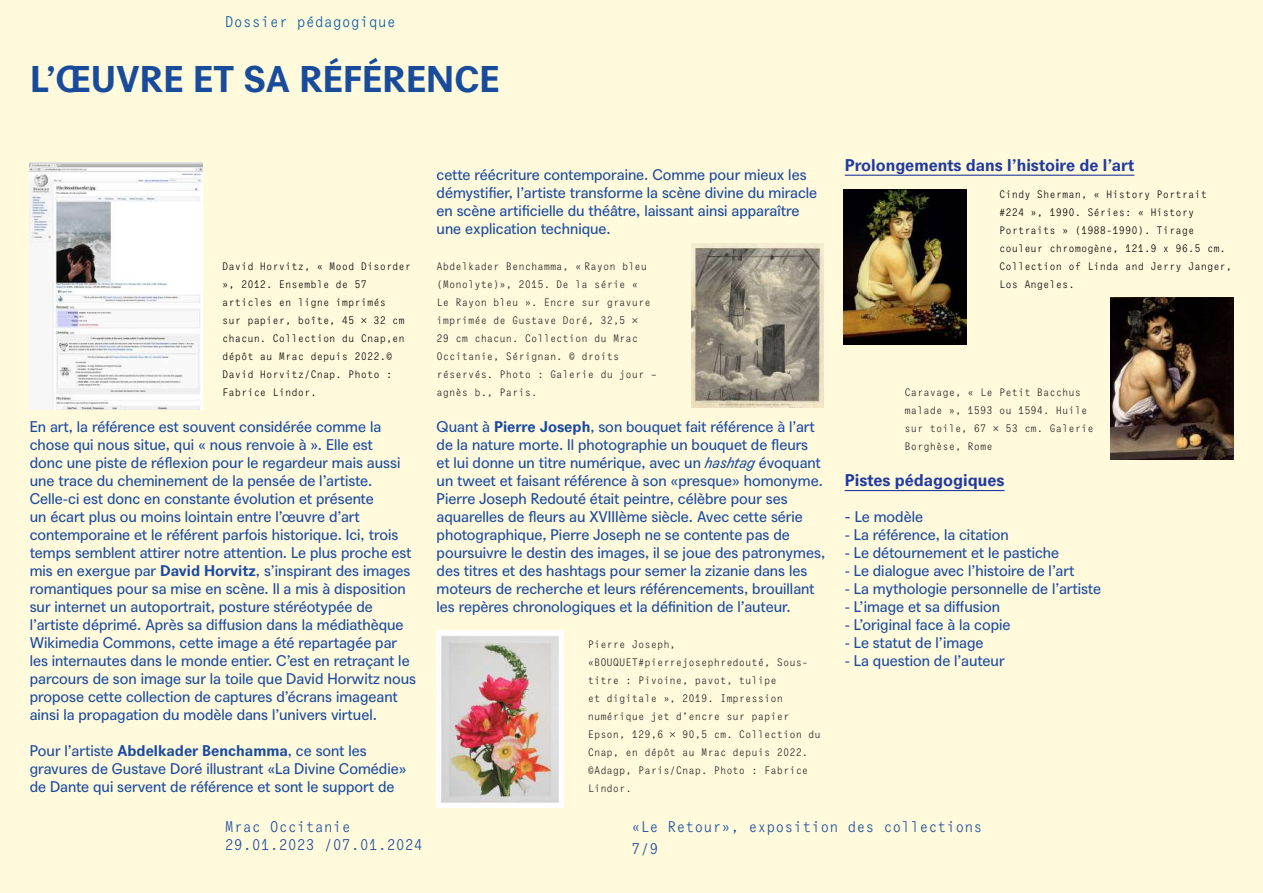
<style>
.page{position:relative;width:1263px;height:893px;background:#fffadc}
.page>*{position:absolute;margin:0;border:0;box-sizing:border-box;transform-origin:0 0}
.t1{font:700 36px "Agipo";color:#194b9b}
.t2{font:700 16.5px "Agipo";color:#213aa0}
.t3{font:15px/18px "Agipo";color:#1b4ba0}
.t4{font:15px/21.6px "Agipo Mono";color:#194b9b}
.t5{font:15px "Agipo Mono";color:#0057a4}
.t6{font:10.5px/18px "Agipo Mono";color:#231f20}
.t7{font:10.5px/18px "Agipo Mono";color:#000001}
.s1{font-weight:700}
.s2{font-style:italic}
.s3{font-size:16.5px;color:#213aa0}
</style>
<div class="page">
<hr style="left:845px;top:175px;width:289px;height:1px;background:#213aa0">
<hr style="left:845px;top:490px;width:159px;height:1px;background:#213aa0">
<img style="left:30px;top:162px;width:172px;height:248px">
<img style="left:437px;top:631px;width:127px;height:177px">
<img style="left:692px;top:243px;width:132px;height:165px">
<img style="left:843px;top:189px;width:123px;height:155px">
<img style="left:1110px;top:297px;width:123px;height:162px">
<p class="t5" style="left:225px;top:10px;width:173px">Dossier pédagogique</p>
<h1 class="t1" style="left:30px;top:51px;width:471px">L’ŒUVRE ET SA RÉFÉRENCE</h1>
<p class="t7" style="left:222px;top:256px;width:191px">David Horvitz, « Mood Disorder », 2012. Ensemble de 57 articles en ligne imprimés<br>sur papier, boîte, 45 × 32 cm chacun. Collection du Cnap,en dépôt au Mrac depuis 2022.©<br>David Horvitz/Cnap. Photo :<br>Fabrice Lindor.</p>
<p class="t3" style="left:30px;top:416px;width:388px">En art, la référence est souvent considérée comme la chose qui nous situe, qui « nous renvoie à ». Elle est<br>donc une piste de réflexion pour le regardeur mais aussi une trace du cheminement de la pensée de l’artiste.<br>Celle-ci est donc en constante évolution et présente<br>un écart plus ou moins lointain entre l’œuvre d’art contemporaine et le référent parfois historique. Ici, trois temps semblent attirer notre attention. Le plus proche est mis en exergue par <span class="s1">David Horvitz</span>, s’inspirant des images romantiques pour sa mise en scène. Il a mis à disposition sur internet un autoportrait, posture stéréotypée de l’artiste déprimé. Après sa diffusion dans la médiathèque Wikimedia Commons, cette image a été repartagée par les internautes dans le monde entier. C’est en retraçant le parcours de son image sur la toile que David Horwitz nous propose cette collection de captures d’écrans imageant ainsi la propagation du modèle dans l’univers virtuel.</p>
<p class="t3" style="left:30px;top:740px;width:378px">Pour l’artiste <span class="s1">Abdelkader Benchamma</span>, ce sont les gravures de Gustave Doré illustrant «La Divine Comédie» de Dante qui servent de référence et sont le support de</p>
<p class="t3" style="left:437px;top:164px;width:382px">cette réécriture contemporaine. Comme pour mieux les démystifier, l’artiste transforme la scène divine du miracle en scène artificielle du théâtre, laissant ainsi apparaître une explication technique.</p>
<p class="t6" style="left:437px;top:256px;width:222px">Abdelkader Benchamma, « Rayon bleu (Monolyte)», 2015. De la série «<br>Le Rayon bleu ». Encre sur gravure imprimée de Gustave Doré, 32,5 ×<br>29 cm chacun. Collection du Mrac<br>Occitanie, Sérignan. © droits réservés. Photo : Galerie du jour – agnès b., Paris.</p>
<p class="t3" style="left:437px;top:416px;width:390px">Quant à <span class="s1">Pierre Joseph</span>, son bouquet fait référence à l’art de la nature morte. Il photographie un bouquet de fleurs<br>et lui donne un titre numérique, avec un <span class="s2">hashtag</span> évoquant un tweet et faisant référence à son «presque» homonyme.<br>Pierre Joseph Redouté était peintre, célèbre pour ses aquarelles de fleurs au XVIIIème siècle. Avec cette série photographique, Pierre Joseph ne se contente pas de poursuivre le destin des images, il se joue des patronymes, des titres et des hashtags pour semer la zizanie dans les moteurs de recherche et leurs référencements, brouillant les repères chronologiques et la définition de l’auteur.</p>
<p class="t6" style="left:588px;top:634px;width:235px">Pierre Joseph, «BOUQUET#pierrejosephredouté, Sous&shy;titre : Pivoine, pavot, tulipe<br>et digitale », 2019. Impression numérique jet d’encre sur papier<br>Epson, 129,6 × 90,5 cm. Collection du<br>Cnap, en dépôt au Mrac depuis 2022. ©Adagp, Paris/Cnap. Photo : Fabrice<br>Lindor.</p>
<p class="t2" style="left:845px;top:152px;width:291px">Prolongements dans l’histoire de l’art</p>
<p class="t7" style="left:999px;top:184px;width:235px">Cindy Sherman, « History Portrait #224 », 1990. Séries: « History<br>Portraits » (1988-1990). Tirage couleur chromogène, 121.9 x 96.5 cm.<br>Collection of Linda and Jerry Janger,<br>Los Angeles.</p>
<p class="t6" style="left:904px;top:382px;width:191px">Caravage, « Le Petit Bacchus malade », 1593 ou 1594. Huile sur toile, 67 × 53 cm. Galerie<br>Borghèse, Rome</p>
<p class="t2" style="left:845px;top:467px;width:161px">Pistes pédagogiques</p>
<p class="t3" style="left:845px;top:506px;width:80px"><span class="s3">-</span> Le modèle</p>
<p class="t3" style="left:845px;top:524px;width:166px">- La référence, la citation</p>
<p class="t3" style="left:845px;top:542px;width:216px">- Le détournement et le pastiche</p>
<p class="t3" style="left:845px;top:560px;width:231px">- Le dialogue avec l’histoire de l’art</p>
<p class="t3" style="left:845px;top:578px;width:258px">- La mythologie personnelle de l’artiste</p>
<p class="t3" style="left:845px;top:596px;width:157px">- L’image et sa diffusion</p>
<p class="t3" style="left:845px;top:614px;width:167px">- L’original face à la copie</p>
<p class="t3" style="left:845px;top:632px;width:140px">- Le statut de l’image</p>
<p class="t3" style="left:845px;top:650px;width:161px">- La question de l’auteur</p>
<p class="t4" style="left:225px;top:817px;width:200px;line-height:18px">Mrac Occitanie<br>29.01.2023 /07.01.2024</p>
<p class="t4" style="left:631px;top:815px;width:353px">«Le Retour», exposition des collections<br>7/9</p>
</div>
